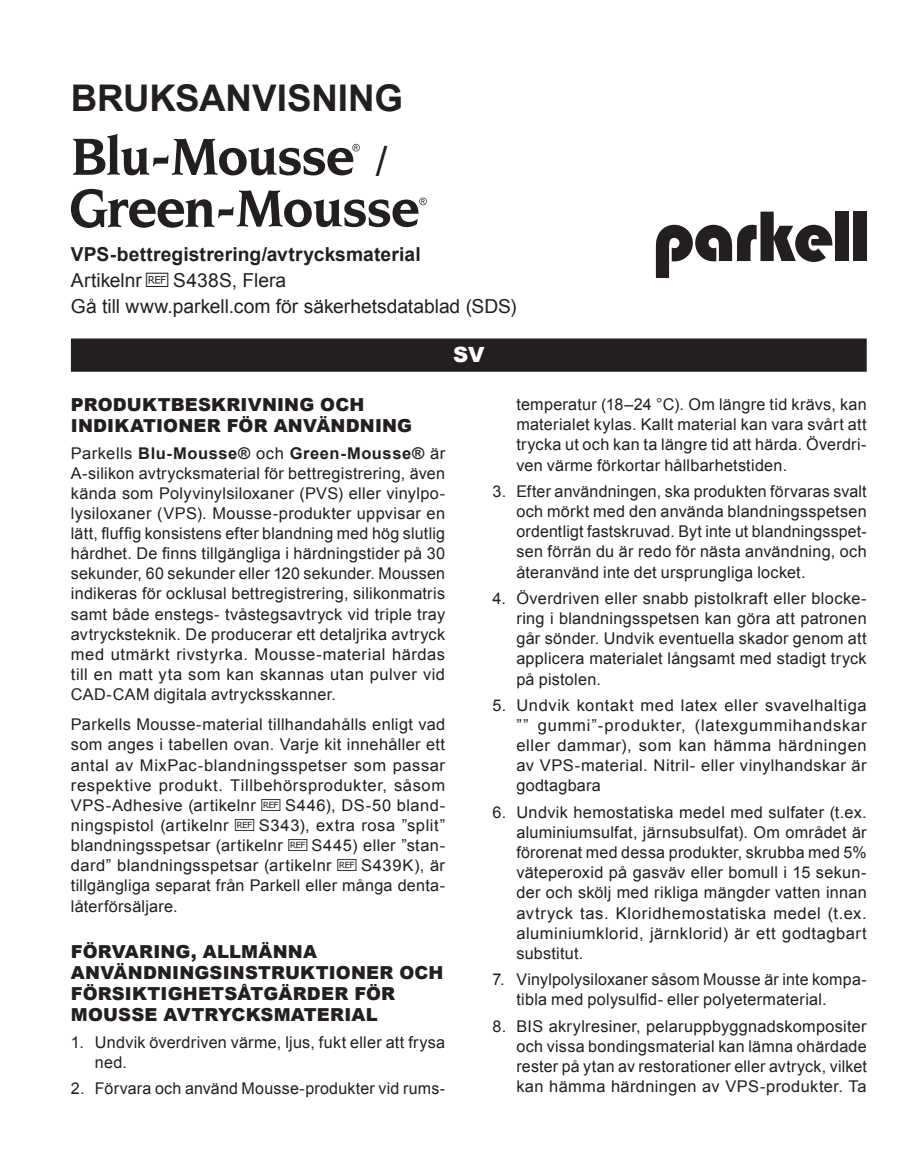
<style>
.page{position:relative;width:914px;height:1166px;background:#fff}
.page>*{position:absolute;margin:0;border:0;box-sizing:border-box;transform-origin:0 0}
.t1{font:42px "Arial";color:#231f20}
.t2{font:700 36.75px "Arial";letter-spacing:-.005em;color:#231f20}
.t3{font:900 21px "Arial";color:#fff}
.t4{font:19.25px/26.2px "Arial";color:#231f20}
.t5{font:900 17.85px/21px "Arial";letter-spacing:.01em;color:#231f20}
.t6{font:16.1px/20.1px "Arial";letter-spacing:.015em;color:#231f20;text-align:justify}
.s1{font-weight:700}
.s2{font-family:"MDD ISO 15223 1"}
</style>
<div class="page">
<div style="left:71px;top:338px;width:795px;height:34px;background:#231f20"></div>
<svg style="left:73px;top:134px;width:287px;height:41px"></svg>
<svg style="left:71px;top:189px;width:356px;height:39px"></svg>
<svg style="left:656px;top:212px;width:176px;height:66px"></svg>
<div style="left:835px;top:212px;width:13px;height:49px;background:#231f20"></div>
<div style="left:853px;top:212px;width:13px;height:49px;background:#231f20"></div>
<h2 class="t2" style="left:71px;top:74px;width:333px">BRUKSANVISNING</h2>
<h1 class="t1" style="left:376px;top:133px;width:13px">/</h1>
<p class="t4" style="left:71px;top:241px;width:447px"><span class="s1">VPS-bettregistrering/avtrycksmaterial<br></span>Artikelnr <span class="s2">h</span>S438S, Flera<br>Gå till www.parkell.com för säkerhetsdatablad (SDS)</p>
<h3 class="t3" style="left:453px;top:339px;width:33px">SV</h3>
<p class="t5" style="left:71px;top:393px;width:343px">PRODUKTBESKRIVNING OCH<br>INDIKATIONER FÖR ANVÄNDNING</p>
<p class="t6" style="left:71px;top:443px;width:376px">Parkells <span class="s1">Blu-Mousse®</span> och <span class="s1">Green-Mousse®</span> är A-silikon avtrycksmaterial för bettregistrering, även kända som Polyvinylsiloxaner (PVS) eller vinylpo&shy;lysiloxaner (VPS). Mousse-produkter uppvisar en lätt, fluffig konsistens efter blandning med hög slutlig hårdhet. De finns tillgängliga i härdningstider på 30 sekunder, 60 sekunder eller 120 sekunder. Moussen indikeras för ocklusal bettregistrering, silikonmatris samt både enstegs- tvåstegsavtryck vid triple tray avtrycksteknik. De producerar ett detaljrika avtryck med utmärkt rivstyrka. Mousse-material härdas till en matt yta som kan skannas utan pulver vid CAD-CAM digitala avtrycksskanner.</p>
<p class="t6" style="left:71px;top:714px;width:376px">Parkells Mousse-material tillhandahålls enligt vad som anges i tabellen ovan. Varje kit innehåller ett antal av MixPac-blandningsspetser som passar respektive produkt. Tillbehörsprodukter, såsom VPS-Adhesive (artikelnr <span class="s2">h</span>S446), DS-50 bland&shy;ningspistol (artikelnr <span class="s2">h</span>S343), extra rosa ”split” blandningsspetsar (artikelnr <span class="s2">h</span>S445) eller ”stan&shy;dard” blandningsspetsar (artikelnr <span class="s2">h</span>S439K), är tillgängliga separat från Parkell eller många denta&shy;låterförsäljare.</p>
<p class="t5" style="left:71px;top:941px;width:374px">FÖRVARING, ALLMÄNNA<br>ANVÄNDNINGSINSTRUKTIONER OCH<br>FÖRSIKTIGHETSÅTGÄRDER FÖR<br>MOUSSE AVTRYCKSMATERIAL</p>
<p class="t6" style="left:95px;top:1032px;width:352px;text-indent:-24px">1. Undvik överdriven värme, ljus, fukt eller att frysa ned.</p>
<p class="t6" style="left:71px;top:1078px;width:376px">2. Förvara och använd Mousse-produkter vid rums-</p>
<p class="t6" style="left:516px;top:394px;width:352px">temperatur (18–24 °C). Om längre tid krävs, kan materialet kylas. Kallt material kan vara svårt att trycka ut och kan ta längre tid att härda. Överdri&shy;ven värme förkortar hållbarhetstiden.</p>
<p class="t6" style="left:516px;top:481px;width:352px;text-indent:-24px">3. Efter användningen, ska produkten förvaras svalt och mörkt med den använda blandningsspetsen ordentligt fastskruvad. Byt inte ut blandningsspet&shy;sen förrän du är redo för nästa användning, och återanvänd inte det ursprungliga locket.</p>
<p class="t6" style="left:516px;top:588px;width:352px;text-indent:-24px">4. Överdriven eller snabb pistolkraft eller blocke&shy;ring i blandningsspetsen kan göra att patronen går sönder. Undvik eventuella skador genom att applicera materialet långsamt med stadigt tryck på pistolen.</p>
<p class="t6" style="left:516px;top:695px;width:352px;text-indent:-24px">5. Undvik kontakt med latex eller svavelhaltiga ”” gummi”-produkter, (latexgummihandskar eller dammar), som kan hämma härdningen av VPS-material. Nitril- eller vinylhandskar är godtagbara</p>
<p class="t6" style="left:516px;top:802px;width:352px;text-indent:-24px">6. Undvik hemostatiska medel med sulfater (t.ex. aluminiumsulfat, järnsubsulfat). Om området är förorenat med dessa produkter, skrubba med 5% väteperoxid på gasväv eller bomull i 15 sekun&shy;der och skölj med rikliga mängder vatten innan avtryck tas. Kloridhemostatiska medel (t.ex. aluminiumklorid, järnklorid) är ett godtagbart substitut.</p>
<p class="t6" style="left:516px;top:969px;width:352px;text-indent:-24px">7. Vinylpolysiloxaner såsom Mousse är inte kompa&shy;tibla med polysulfid- eller polyetermaterial.</p>
<p class="t6" style="left:516px;top:1016px;width:352px;text-indent:-24px">8. BIS akrylresiner, pelaruppbyggnadskompositer och vissa bondingsmaterial kan lämna ohärdade rester på ytan av restorationer eller avtryck, vilket kan hämma härdningen av VPS-produkter. Ta</p>
</div>
